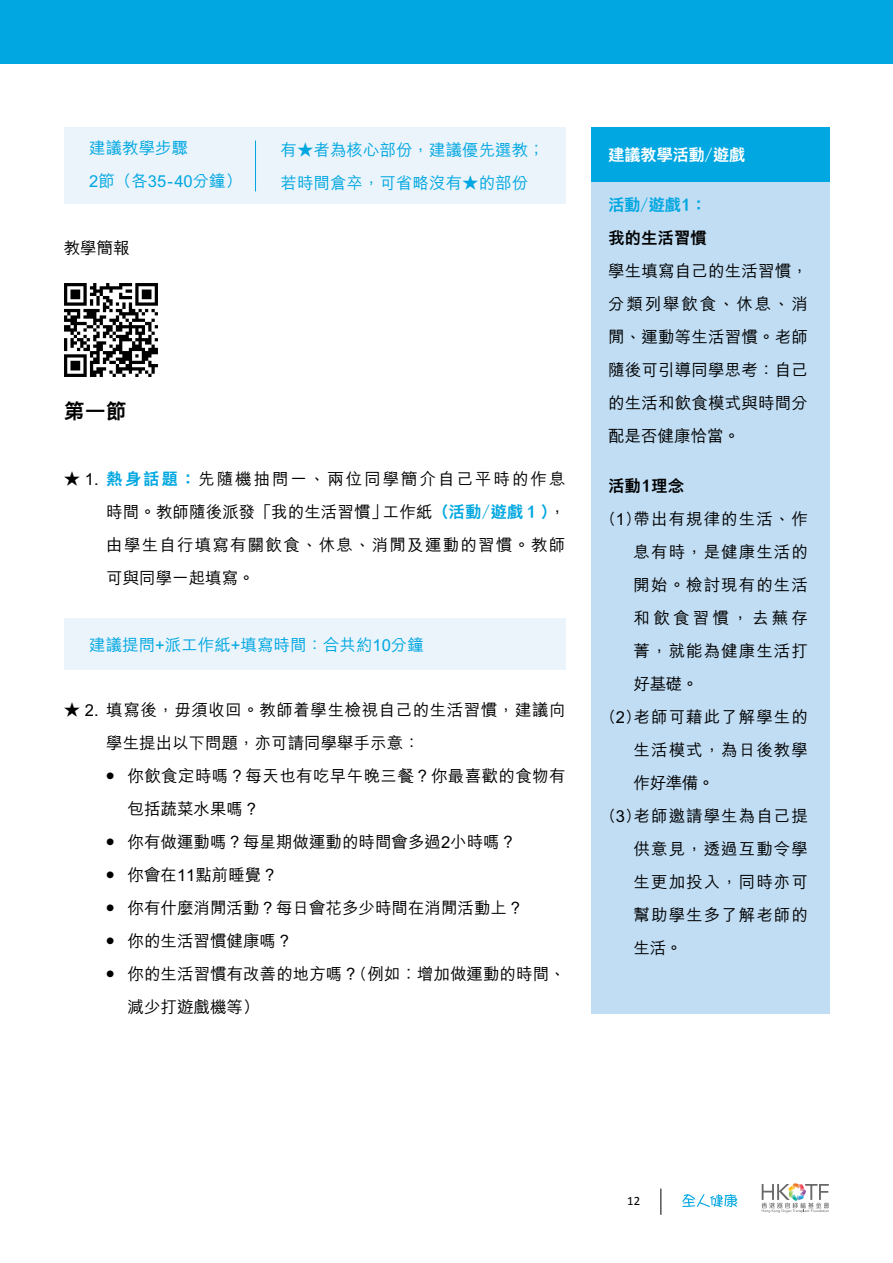
<style>
.page{position:relative;width:893px;height:1263px;background:#fff}
.page>*{position:absolute;margin:0;border:0;box-sizing:border-box;transform-origin:0 0}
.t1{font:800 21px "M Hei HK";color:#000}
.t2{font:500 16.5px/33px "M Hei HK";letter-spacing:.01em;color:#000;text-align:justify}
.t3{font:500 16.5px "M Hei HK";letter-spacing:.065em;color:#000}
.t4{font:500 16.5px/33px "M Hei HK";color:#00a7e1}
.t5{font:500 16.5px/33px "M Hei HK";letter-spacing:.03em;color:#000}
.t6{font:800 16.5px/33px "M Hei HK";color:#00a7e1}
.t7{font:800 16.5px "M Hei HK";letter-spacing:-.025em;color:#fff}
.t8{font:500 16.5px "M Hei HK";letter-spacing:.195em;color:#000}
.t9{font:800 16.5px "M Hei HK";color:#000}
.t10{font:12.75px "Calibri";color:#000}
.s1{font-weight:500}
.s2{color:#000}
.s3{font-weight:800;color:#00a7e1}
.s4{color:#00a7e1}
</style>
<div class="page">
<div style="left:0;top:0;width:893px;height:64px;background:#00a7e1"></div>
<svg style="left:661px;top:1188px;width:1px;height:27px"></svg>
<svg style="left:761px;top:1183px;width:68px;height:30px"></svg>
<svg style="left:682px;top:1194px;width:55px;height:13px"></svg>
<div style="left:64px;top:128px;width:502px;height:76px;background:#ecf4fb"></div>
<hr style="left:255px;top:140px;width:1px;height:51px;background:#00a7e1">
<div style="left:591px;top:128px;width:238px;height:885px;background:#c0ddf4"></div>
<div style="left:591px;top:128px;width:238px;height:54px;background:#00a7e1"></div>
<div style="left:64px;top:618px;width:502px;height:51px;background:#ecf4fb"></div>
<img style="left:64px;top:283px;width:94px;height:94px">
<p class="t4" style="left:89px;top:130px;width:155px">建議教學步驟<br>2節（各35-40分鐘）</p>
<p class="t4" style="left:281px;top:132px;width:266px">有★者為核心部份，建議優先選教；若時間倉卒，可省略沒有★的部份</p>
<p class="t7" style="left:608px;top:146px;width:139px">建議教學活動<span class="s1">/</span>遊戲</p>
<p class="t6" style="left:608px;top:188px;width:100px">活動<span class="s1">/</span>遊戲1：<span class="s2">我的生活習慣</span></p>
<p class="t2" style="left:608px;top:253px;width:201px">學生填寫自己的生活習慣，分類列舉飲食、休息、消閒、運動等生活習慣。老師隨後可引導同學思考：自己的生活和飲食模式與時間分配是否健康恰當。</p>
<p class="t9" style="left:608px;top:477px;width:78px">活動1理念</p>
<p class="t3" style="left:608px;top:507px;width:201px">(1) 帶出有規律的生活、作</p>
<p class="t3" style="left:634px;top:540px;width:176px">息有時，是健康生活的</p>
<p class="t3" style="left:634px;top:573px;width:176px">開始。檢討現有的生活</p>
<p class="t8" style="left:634px;top:606px;width:176px">和飲食習慣，去蕪存</p>
<p class="t3" style="left:634px;top:639px;width:176px">菁，就能為健康生活打</p>
<p class="t2" style="left:634px;top:666px;width:66px">好基礎。</p>
<p class="t3" style="left:608px;top:705px;width:201px">(2) 老師可藉此了解學生的</p>
<p class="t3" style="left:634px;top:738px;width:176px">生活模式，為日後教學</p>
<p class="t2" style="left:634px;top:765px;width:82px">作好準備。</p>
<p class="t3" style="left:608px;top:804px;width:201px">(3) 老師邀請學生為自己提</p>
<p class="t3" style="left:634px;top:837px;width:176px">供意見，透過互動令學</p>
<p class="t3" style="left:634px;top:870px;width:176px">生更加投入，同時亦可</p>
<p class="t3" style="left:634px;top:903px;width:176px">幫助學生多了解老師的</p>
<p class="t2" style="left:634px;top:930px;width:50px">生活。</p>
<p class="t2" style="left:64px;top:230px;width:67px">教學簡報</p>
<p class="t1" style="left:64px;top:401px;width:64px">第一節</p>
<p class="t2" style="left:106px;top:461px;width:461px;text-indent:-43px">★ 1. <span class="s3">熱身話題：</span>先隨機抽問一、兩位同學簡介自己平時的作息時間。教師隨後派發「我的生活習慣」工作紙<span class="s3">（活動</span><span class="s4">/</span><span class="s3">遊戲１）</span>，由學生自行填寫有關飲食、休息、消閒及運動的習慣。教師可與同學一起填寫。</p>
<p class="t4" style="left:89px;top:627px;width:336px">建議提問+派工作紙+填寫時間：合共約10分鐘</p>
<p class="t5" style="left:106px;top:692px;width:461px;text-indent:-43px">★ 2. 填寫後，毋須收回。教師着學生檢視自己的生活習慣，建議向學生提出以下問題，亦可請同學舉手示意：</p>
<p class="t2" style="left:128px;top:758px;width:440px;text-indent:-21px"><sup>●</sup> 你飲食定時嗎？每天也有吃早午晚三餐？你最喜歡的食物有包括蔬菜水果嗎？</p>
<p class="t2" style="left:106px;top:824px;width:411px"><sup>●</sup> 你有做運動嗎？每星期做運動的時間會多過2小時嗎？</p>
<p class="t2" style="left:106px;top:857px;width:173px"><sup>●</sup> 你會在11點前睡覺？</p>
<p class="t2" style="left:106px;top:890px;width:419px"><sup>●</sup> 你有什麼消閒活動？每日會花多少時間在消閒活動上？</p>
<p class="t2" style="left:106px;top:923px;width:188px"><sup>●</sup> 你的生活習慣健康嗎？</p>
<p class="t2" style="left:128px;top:956px;width:440px;text-indent:-21px"><sup>●</sup> 你的生活習慣有改善的地方嗎？(例如︰增加做運動的時間、減少打遊戲機等）</p>
<p class="t10" style="left:627px;top:1193px;width:14px">12</p>
</div>
